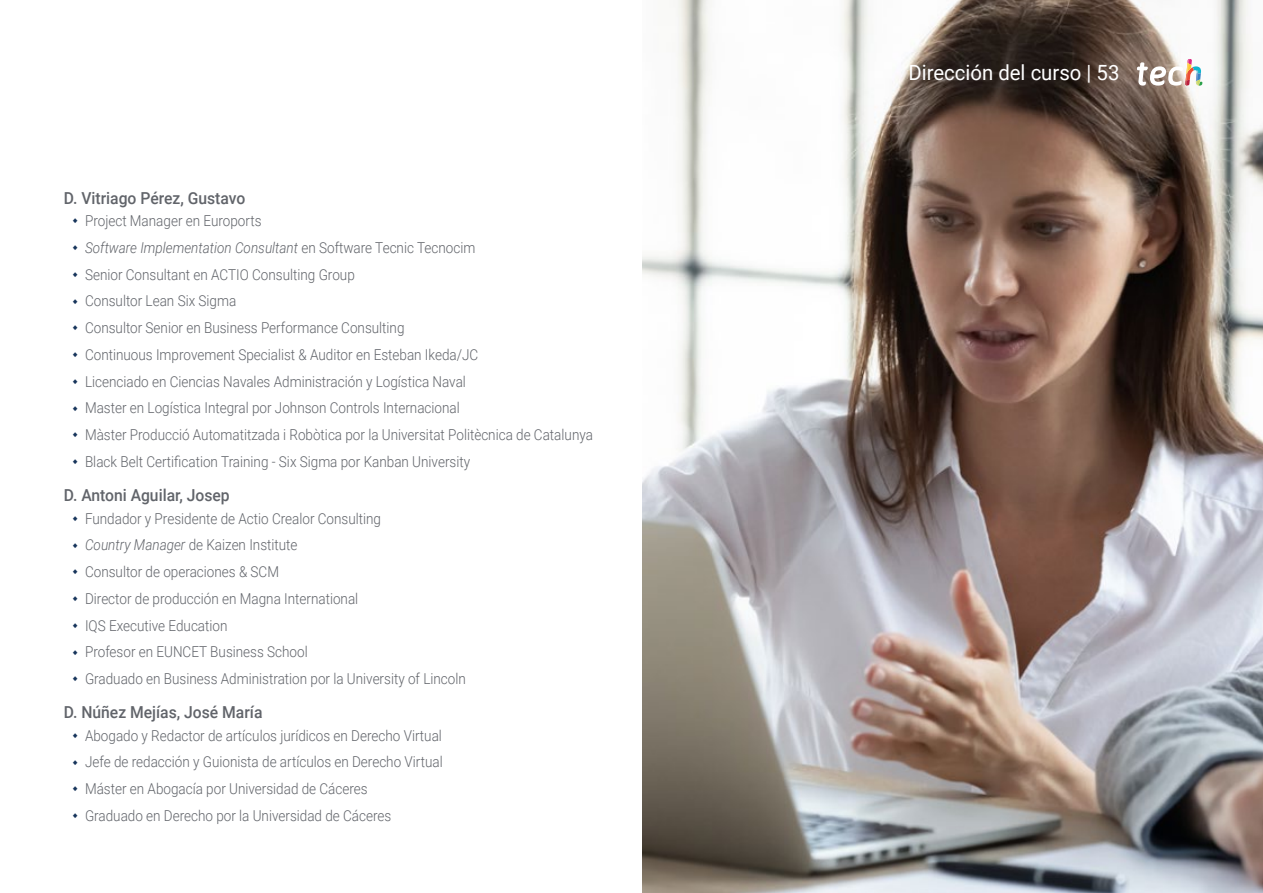
<style>
.page{position:relative;width:1263px;height:893px;background:#fff}
.page>*{position:absolute;margin:0;border:0;box-sizing:border-box;transform-origin:0 0}
.t1{font:21px "Roboto";color:#fff}
.t2{font:500 16.5px "Roboto";color:#61646a;scale:.95 1}
.t3{font:300 15px/26.7px "Roboto";color:#61646a;scale:.9 1}
.s1{font-style:italic}
</style>
<div class="page">
<img style="left:642px;top:0;width:621px;height:893px">
<svg style="left:1137px;top:59px;width:65px;height:27px"></svg>
<p class="t2" style="left:64px;top:186px;width:193px">D. Vitriago Pérez, Gustavo</p>
<p class="t3" style="left:85px;top:207px;width:566px">Project Manager en Euroports<br><span class="s1">Software Implementation Consultant</span> en Software Tecnic Tecnocim<br>Senior Consultant en ACTIO Consulting Group<br>Consultor Lean Six Sigma<br>Consultor Senior en Business Performance Consulting<br>Continuous Improvement Specialist &amp; Auditor en Esteban Ikeda/JC<br>Licenciado en Ciencias Navales Administración y Logística Naval<br>Master en Logística Integral por Johnson Controls Internacional<br>Màster Producció Automatitzada i Robòtica por la Universitat Politècnica de Catalunya Black Belt Certification Training - Six Sigma por Kanban University</p>
<p class="t2" style="left:64px;top:484px;width:176px">D. Antoni Aguilar, Josep</p>
<p class="t3" style="left:85px;top:504px;width:425px">Fundador y Presidente de Actio Crealor Consulting<br><span class="s1">Country Manager</span> de Kaizen Institute<br>Consultor de operaciones &amp; SCM<br>Director de producción en Magna International<br>IQS Executive Education<br>Profesor en EUNCET Business School<br>Graduado en Business Administration por la University of Lincoln</p>
<p class="t2" style="left:64px;top:701px;width:211px">D. Núñez Mejías, José María</p>
<p class="t3" style="left:85px;top:721px;width:399px">Abogado y Redactor de artículos jurídicos en Derecho Virtual Jefe de redacción y Guionista de artículos en Derecho Virtual Máster en Abogacía por Universidad de Cáceres<br>Graduado en Derecho por la Universidad de Cáceres</p>
<h1 class="t1" style="left:908px;top:57px;width:213px">Dirección del curso | 53</h1>
</div>
